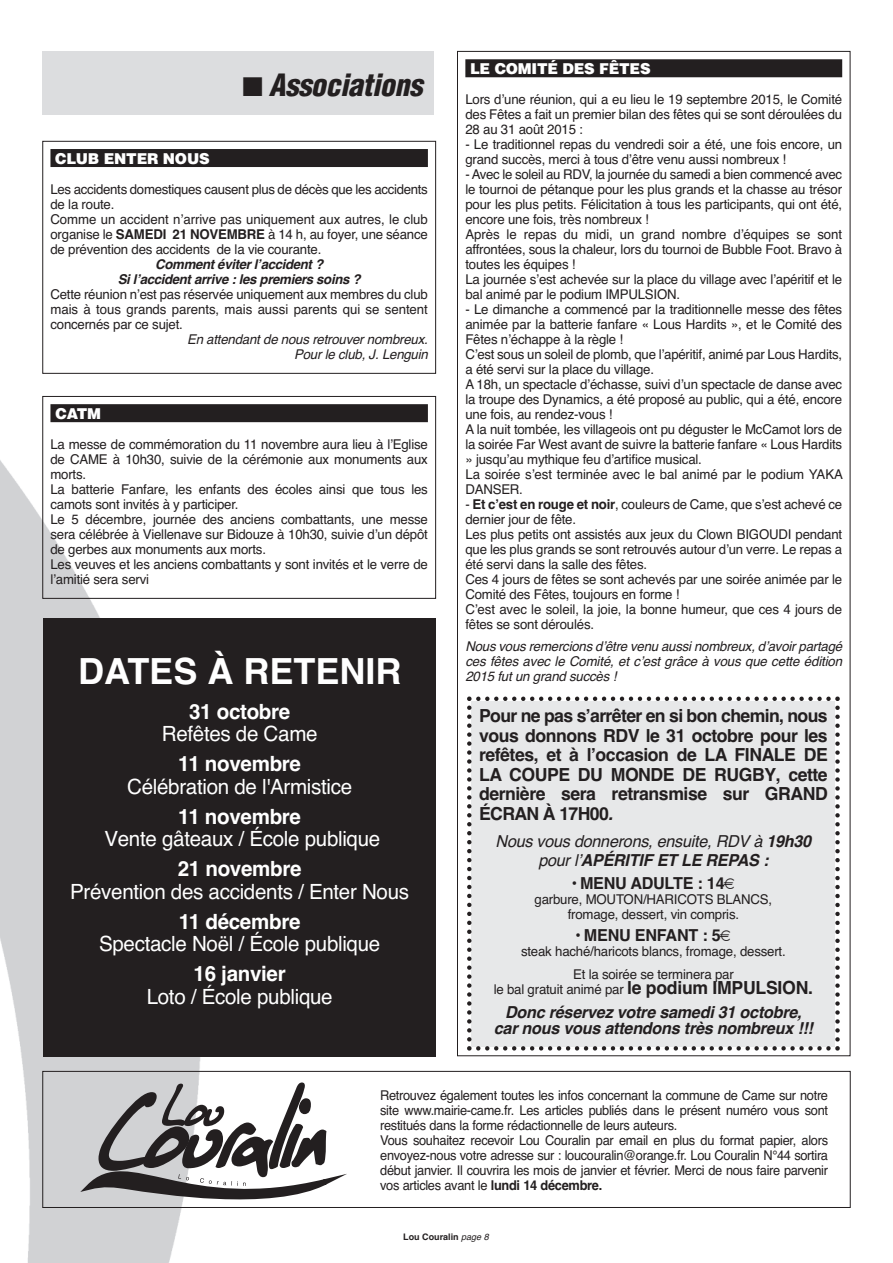
<style>
.page{position:relative;width:893px;height:1263px;background:#fff}
.page>*{position:absolute;margin:0;border:0;box-sizing:border-box;transform-origin:0 0}
.t1{font:700 36px "Helvetica";color:#fff}
.t2{font:italic 900 condensed 30px "Helvetica LT";letter-spacing:-.015em;color:#231f20}
.t3{font:21px "Helvetica";letter-spacing:-.015em;color:#fff}
.t4{font:700 21px "Helvetica";letter-spacing:-.015em;color:#fff}
.t5{font:700 18px/19.5px "Helvetica";letter-spacing:-.025em;color:#231f20;text-align:justify}
.t6{font:italic 700 16.5px/16.5px "Helvetica";color:#231f20;text-align:center}
.t7{font:italic 16.5px/19.5px "Helvetica";color:#231f20;text-align:center}
.t8{font:700 16.5px "Helvetica";letter-spacing:-.015em;color:#231f20}
.t9{font:900 15px "Helvetica LT";letter-spacing:-.015em;color:#fff}
.t10{font:13.5px/15px "Helvetica";letter-spacing:-.015em;color:#231f20}
.t11{font:13.5px/15px "Helvetica";letter-spacing:-.015em;color:#231f20;scale:.95 1}
.t12{font:italic 13.5px/15px "Helvetica";color:#231f20;text-align:right}
.t13{font:italic 700 13.5px/15px "Helvetica";color:#231f20;text-align:center}
.t14{font:700 9px "Helvetica";color:#231f20}
.s1{font-weight:700}
.s2{font-style:italic}
.s3{font-weight:700;font-size:18px}
.s4{font-weight:400;font-style:italic}
</style>
<div class="page">
<img style="left:0;top:407px;width:201px;height:856px">
<div style="left:43px;top:1071px;width:807px;height:137px;border:1px solid #231f20"></div>
<div style="left:43px;top:141px;width:393px;height:233px;border:1px solid #231f20"></div>
<div style="left:50px;top:149px;width:378px;height:18px;background:#231f20"></div>
<div style="left:43px;top:396px;width:393px;height:203px;border:1px solid #231f20"></div>
<div style="left:50px;top:404px;width:378px;height:18px;background:#231f20"></div>
<div style="left:465px;top:59px;width:377px;height:18px;background:#231f20"></div>
<div style="left:44px;top:618px;width:392px;height:439px;background:#231f20"></div>
<div style="left:43px;top:51px;width:391px;height:64px;background:#dcdddf"></div>
<svg style="left:81px;top:1082px;width:266px;height:117px"></svg>
<div style="left:467px;top:696px;width:373px;height:354px;background:#e7e8e9"></div>
<h2 class="t2" style="left:242px;top:66px;width:181px">■ Associations</h2>
<p class="t9" style="left:55px;top:148px;width:156px">CLUB ENTER NOUS</p>
<p class="t10" style="left:50px;top:181px;width:379px">Les accidents domestiques causent plus de décès que les accidents de la route.<br>Comme un accident nʼarrive pas uniquement aux autres, le club organise le <span class="s1">SAMEDI 21 NOVEMBRE</span> à 14 h, au foyer, une séance de prévention des accidents de la vie courante.</p>
<p class="t13" style="left:118px;top:256px;width:249px">Comment éviter lʼaccident ?<br>Si lʼaccident arrive : les premiers soins ?</p>
<p class="t10" style="left:50px;top:286px;width:379px;text-align:justify">Cette réunion nʼest pas réservée uniquement aux membres du club mais à tous grands parents, mais aussi parents qui se sentent concernés par ce sujet.</p>
<p class="t12" style="left:187px;top:331px;width:247px">En attendant de nous retrouver nombreux.<br>Pour le club, J. Lenguin</p>
<p class="t9" style="left:56px;top:404px;width:47px">CATM</p>
<p class="t10" style="left:50px;top:436px;width:379px">La messe de commémoration du 11 novembre aura lieu à lʼEglise de CAME à 10h30, suivie de la cérémonie aux monuments aux morts.<br>La batterie Fanfare, les enfants des écoles ainsi que tous les camots sont invités à y participer.<br>Le 5 décembre, journée des anciens combattants, une messe sera célébrée à Viellenave sur Bidouze à 10h30, suivie dʼun dépôt de gerbes aux monuments aux morts.<br>Les veuves et les anciens combattants y sont invités et le verre de lʼamitié sera servi</p>
<h1 class="t1" style="left:78px;top:650px;width:325px">DATES À RETENIR</h1>
<h3 class="t4" style="left:189px;top:699px;width:103px">31 octobre</h3>
<h3 class="t3" style="left:162px;top:721px;width:157px">Refêtes de Came</h3>
<h3 class="t4" style="left:178px;top:751px;width:124px">11 novembre</h3>
<h3 class="t3" style="left:127px;top:774px;width:226px">Célébration de l'Armistice</h3>
<h3 class="t4" style="left:178px;top:804px;width:124px">11 novembre</h3>
<h3 class="t3" style="left:104px;top:826px;width:277px">Vente gâteaux / École publique</h3>
<h3 class="t4" style="left:178px;top:856px;width:125px">21 novembre</h3>
<h3 class="t3" style="left:70px;top:879px;width:340px">Prévention des accidents / Enter Nous</h3>
<h3 class="t4" style="left:179px;top:909px;width:123px">11 décembre</h3>
<h3 class="t3" style="left:99px;top:931px;width:283px">Spectacle Noël / École publique</h3>
<h3 class="t4" style="left:194px;top:961px;width:94px">16 janvier</h3>
<h3 class="t3" style="left:147px;top:984px;width:188px">Loto / École publique</h3>
<p class="t9" style="left:470px;top:59px;width:182px">LE COMITÉ DES FÊTES</p>
<p class="t10" style="left:465px;top:91px;width:378px;text-align:justify">Lors dʼune réunion, qui a eu lieu le 19 septembre 2015, le Comité des Fêtes a fait un premier bilan des fêtes qui se sont déroulées du 28 au 31 août 2015 :</p>
<p class="t10" style="left:465px;top:136px;width:378px">- Le traditionnel repas du vendredi soir a été, une fois encore, un grand succès, merci à tous dʼêtre venu aussi nombreux !</p>
<p class="t10" style="left:465px;top:166px;width:378px">- Avec le soleil au RDV, la journée du samedi a bien commencé avec le tournoi de pétanque pour les plus grands et la chasse au trésor pour les plus petits. Félicitation à tous les participants, qui ont été, encore une fois, très nombreux !<br>Après le repas du midi, un grand nombre dʼéquipes se sont affrontées, sous la chaleur, lors du tournoi de Bubble Foot. Bravo à toutes les équipes !<br>La journée sʼest achevée sur la place du village avec lʼapéritif et le bal animé par le podium IMPULSION.</p>
<p class="t10" style="left:465px;top:301px;width:379px">- Le dimanche a commencé par la traditionnelle messe des fêtes animée par la batterie fanfare « Lous Hardits », et le Comité des Fêtes nʼéchappe à la règle !<br>Cʼest sous un soleil de plomb, que lʼapéritif, animé par Lous Hardits, a été servi sur la place du village.<br>A 18h, un spectacle dʼéchasse, suivi dʼun spectacle de danse avec la troupe des Dynamics, a été proposé au public, qui a été, encore une fois, au rendez-vous !<br>A la nuit tombée, les villageois ont pu déguster le McCamot lors de la soirée Far West avant de suivre la batterie fanfare « Lous Hardits » jusquʼau mythique feu dʼartifice musical.<br>La soirée sʼest terminée avec le bal animé par le podium YAKA DANSER.</p>
<p class="t10" style="left:465px;top:496px;width:378px">- <span class="s1">Et cʼest en rouge et noir</span>, couleurs de Came, que sʼest achevé ce dernier jour de fête.<br>Les plus petits ont assistés aux jeux du Clown BIGOUDI pendant que les plus grands se sont retrouvés autour dʼun verre. Le repas a été servi dans la salle des fêtes.<br>Ces 4 jours de fêtes se sont achevés par une soirée animée par le Comité des Fêtes, toujours en forme !<br>Cʼest avec le soleil, la joie, la bonne humeur, que ces 4 jours de fêtes se sont déroulés.</p>
<p class="t12" style="left:465px;top:639px;width:383px;text-align:left">Nous vous remercions dʼêtre venu aussi nombreux, dʼavoir partagé ces fêtes avec le Comité, et cʼest grâce à vous que cette édition</p>
<p class="t12" style="left:465px;top:669px;width:157px">2015 fut un grand succès !</p>
<h3 class="t5" style="left:479px;top:706px;width:350px">Pour ne pas sʼarrêter en si bon chemin, nous vous donnons RDV le 31 octobre pour les refêtes, et à lʼoccasion de LA FINALE DE LA COUPE DU MONDE DE RUGBY, cette dernière sera retransmise sur GRAND ÉCRAN À 17H00<span class="s2">.</span></h3>
<p class="t7" style="left:496px;top:831px;width:323px">Nous vous donnerons, ensuite, RDV à <span class="s1">19h30 </span>pour lʼ<span class="s1">APÉRITIF ET LE REPAS :</span></p>
<p class="t8" style="left:570px;top:873px;width:168px">• MENU ADULTE : 14€</p>
<p class="t10" style="left:535px;top:892px;width:239px;text-align:center">garbure, MOUTON/HARICOTS BLANCS, fromage, dessert, vin compris.</p>
<p class="t8" style="left:574px;top:926px;width:160px">• MENU ENFANT : 5€</p>
<p class="t10" style="left:521px;top:940px;width:266px;line-height:22.5px;text-align:center">steak haché/haricots blancs, fromage, dessert.<br>Et la soirée se terminera par</p>
<p class="t10" style="left:494px;top:982px;width:321px">le bal gratuit animé par <span class="s3">le podium IMPULSION.</span></p>
<p class="t6" style="left:494px;top:1004px;width:326px">Donc réservez votre samedi 31 octobre, car nous vous attendons très nombreux !!!</p>
<p class="t11" style="left:380px;top:1088px;width:473px">Retrouvez également toutes les infos concernant la commune de Came sur notre site www.mairie-came.fr. Les articles publiés dans le présent numéro vous sont restitués dans la forme rédactionnelle de leurs auteurs.<br>Vous souhaitez recevoir Lou Couralin par email en plus du format papier, alors envoyez-nous votre adresse sur : loucouralin@orange.fr. Lou Couralin N°44 sortira début janvier. Il couvrira les mois de janvier et février. Merci de nous faire parvenir vos articles avant le <span class="s1">lundi 14 décembre.</span></p>
<p class="t14" style="left:403px;top:1232px;width:90px">Lou Couralin <span class="s4">page8</span></p>
</div>
